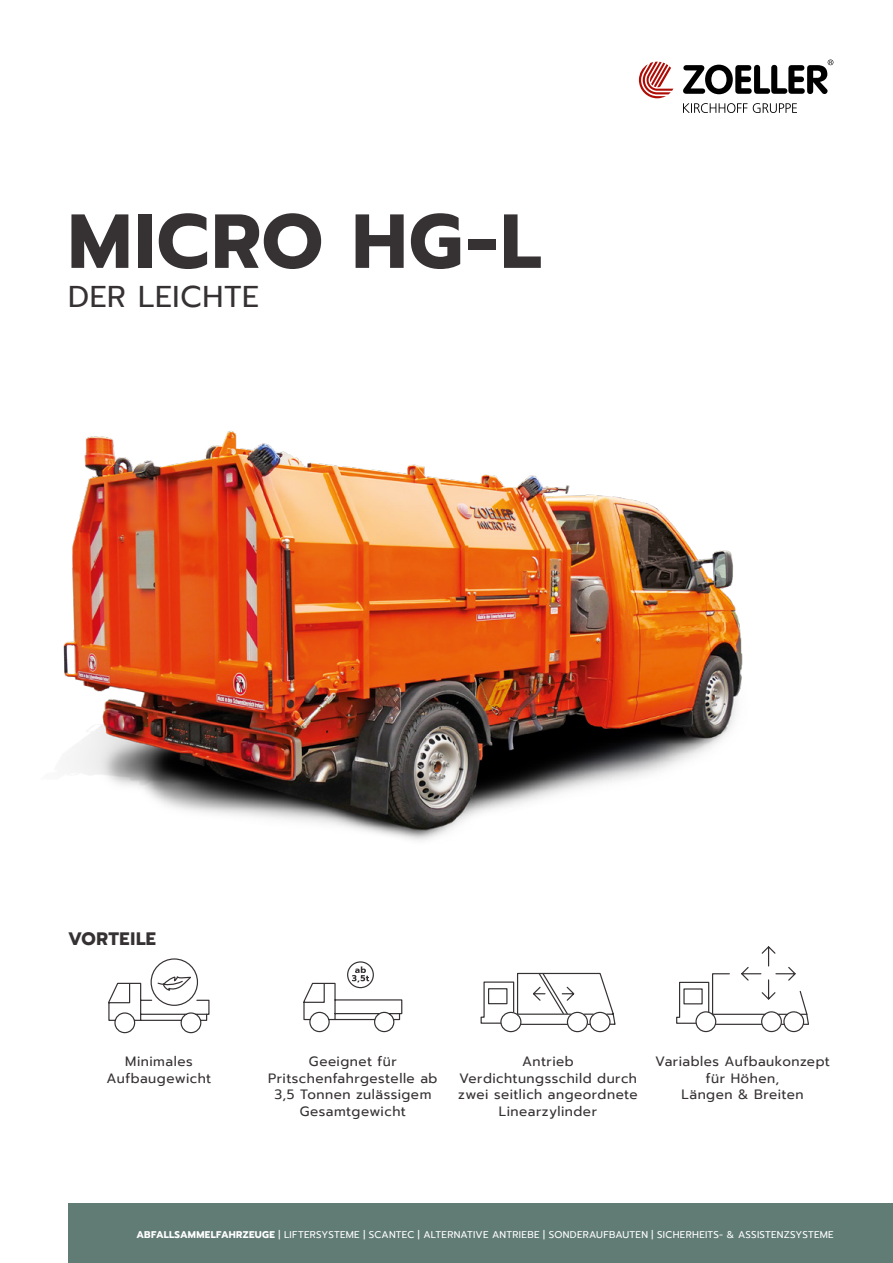
<style>
.page{position:relative;width:893px;height:1263px;background:#fff}
.page>*{position:absolute;margin:0;border:0;box-sizing:border-box;transform-origin:0 0}
.t1{font:700 76.5px "Prompt";letter-spacing:.025em;color:#363233}
.t2{font:30px "Prompt";letter-spacing:.015em;color:#363233}
.t3{font:700 18px "Prompt";letter-spacing:.02em;color:#363233}
.t4{font:13.5px/16.5px "Prompt";letter-spacing:.035em;color:#363233;text-align:center}
.t5{font:9.75px "Prompt";letter-spacing:.025em;color:#fff}
.s1{font-weight:700}
</style>
<div class="page">
<svg style="left:639px;top:62px;width:34px;height:36px"></svg>
<svg style="left:683px;top:103px;width:114px;height:10px"></svg>
<svg style="left:683px;top:60px;width:150px;height:34px"></svg>
<div style="left:68px;top:1203px;width:825px;height:60px;background:#617b75"></div>
<svg style="left:676px;top:946px;width:133px;height:87px"></svg>
<img style="left:63px;top:430px;width:680px;height:411px">
<svg style="left:480px;top:972px;width:136px;height:61px"></svg>
<svg style="left:108px;top:974px;width:102px;height:60px"></svg>
<div style="left:151px;top:958px;width:47px;height:48px;border:1px solid #363233;border-radius:50%"></div>
<div style="left:347px;top:961px;width:27px;height:27px;border:1px solid #363233;border-radius:50%"></div>
<svg style="left:303px;top:966px;width:100px;height:67px"></svg>
<h1 class="t1" style="left:68px;top:184px;width:475px">MICRO HG-L</h1>
<h2 class="t2" style="left:68px;top:275px;width:193px">DER LEICHTE</h2>
<h3 class="t3" style="left:68px;top:925px;width:90px">VORTEILE</h3>
<p class="t4" style="left:107px;top:1053px;width:106px">Minimales<br>Aufbaugewicht</p>
<p class="t4" style="left:268px;top:1053px;width:171px">Geeignet für<br>Pritschenfahrgestelle ab<br>3,5 -Tonnen zulässigem -Gesamtgewicht</p>
<p class="t4" style="left:458px;top:1053px;width:181px">Antrieb<br>Verdichtungsschild durch zwei seitlich angeordnete<br>Linearzylinder</p>
<p class="t4" style="left:655px;top:1053px;width:176px">Variables Aufbaukonzept für Höhen,<br>Längen &amp; Breiten</p>
<p class="t5" style="left:137px;top:1228px;width:699px"><span class="s1">ABFALLSAMMELFAHRZEUGE</span> | LIFTERSYSTEME | SCANTEC | ALTERNATIVE ANTRIEBE | SONDERAUFBAUTEN | SICHERHEITS- &amp; ASSISTENZSYSTEME</p>
</div>
